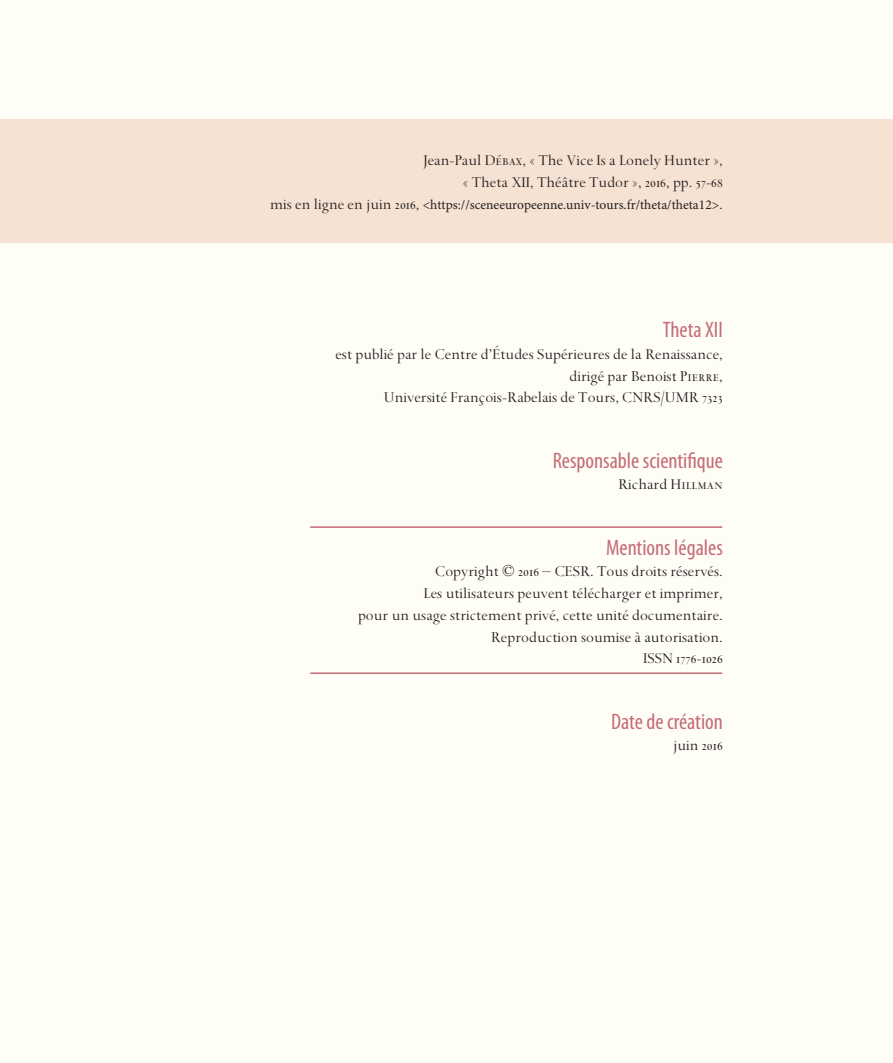
<style>
.page{position:relative;width:893px;height:1063px;background:#fff}
.page>*{position:absolute;margin:0;border:0;box-sizing:border-box;transform-origin:0 0}
.t1{font:condensed 22.5px "Myriad Pro";color:#c46c76}
.t2{font:16.5px/21.8px "Spectrum";color:#231f20;text-align:right}
.t3{font:16.5px "Spectrum MT SC";color:#231f20}
.t4{font:13.5px "Minion Pro";color:#231f20}
.s1{font-family:"Spectrum MT SC"}
.s2{font-family:"Spectrum MT Expert"}
.s3{font-family:"Spectrum";font-size:16.5px}
.s4{font-family:"Spectrum MT Expert";font-size:16.5px}
.s5{font-family:"Spectrum"}
</style>
<div class="page">
<div style="left:0;top:0;width:891px;height:1063px;background:#fffef6"></div>
<hr style="left:310px;top:526px;width:412px;height:2px;background:#c46c76">
<hr style="left:310px;top:672px;width:412px;height:2px;background:#c46c76">
<div style="left:0;top:119px;width:893px;height:124px;background:#f5e2d2"></div>
<p class="t2" style="left:423px;top:150px;width:301px">Jean-Paul <span class="s1">Débax</span>, « The Vice Is a Lonely Hunter », « Theta XII, Théâtre Tudor », <span class="s2">2016</span>, pp. <span class="s2">57-68</span></p>
<p class="t4" style="left:270px;top:195px;width:454px"><span class="s3">mis en ligne en juin</span> <span class="s4">2016</span><span class="s3">,</span> &lt;https://sceneeuropeenne.univ-tours.fr/theta/theta12&gt;<span class="s3">.</span></p>
<h1 class="t1" style="left:663px;top:316px;width:62px">Theta XII</h1>
<p class="t2" style="left:335px;top:343px;width:389px">est publié par le Centre d’Études Supérieures de la Renaissance, dirigé par Benoist <span class="s1">Pierre,<br></span>Université François-Rabelais de Tours, CNRS/UMR <span class="s1">7323</span></p>
<h1 class="t1" style="left:553px;top:447px;width:172px">Responsable scientifique</h1>
<p class="t2" style="left:618px;top:474px;width:106px">Richard <span class="s1">Hillman</span></p>
<h1 class="t1" style="left:606px;top:534px;width:118px">Mentions légales</h1>
<p class="t2" style="left:358px;top:561px;width:366px">Copyright © <span class="s2">2016</span> – CESR. Tous droits réservés.<br>Les utilisateurs peuvent télécharger et imprimer,<br>pour un usage strictement privé, cette unité documentaire.<br>Reproduction soumise à autorisation.</p>
<p class="t3" style="left:643px;top:650px;width:81px"><span class="s5">ISSN</span> 1776-1026</p>
<h1 class="t1" style="left:611px;top:708px;width:113px">Date de création</h1>
<p class="t2" style="left:673px;top:735px;width:51px">juin <span class="s2">2016</span></p>
</div>
